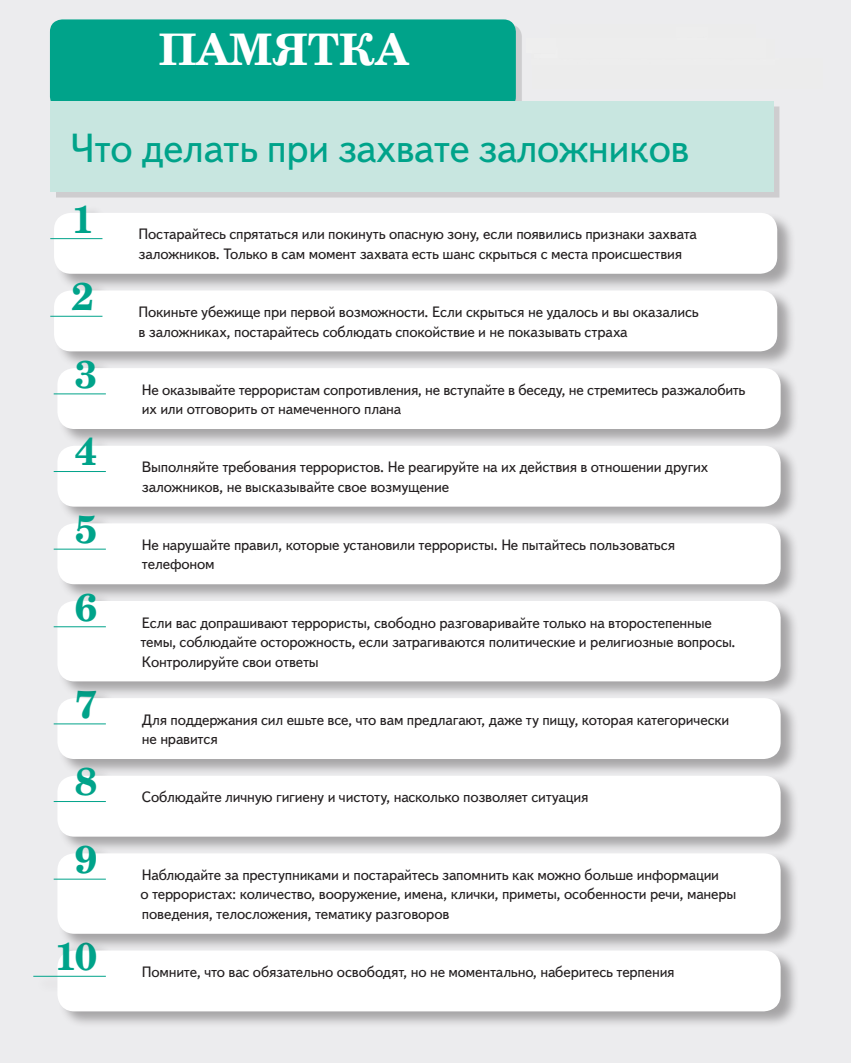
<style>
.page{position:relative;width:851px;height:1063px;background:#fff}
.page>*{position:absolute;margin:0;border:0;box-sizing:border-box;transform-origin:0 0}
.t1{font:700 43.5px "Century Schlbk Cyr";color:#fff}
.t2{font:40.5px "Text Book C";letter-spacing:-.01em;color:#00a38a}
.t3{font:700 39px/77.7px "Century Schlbk Cyr";color:#00a38a}
.t4{font:15px/19.5px "Text Book C";letter-spacing:-.015em;color:#231f20}
</style>
<div class="page">
<div style="left:0;top:0;width:850px;height:1063px;background:#ececee"></div>
<div style="left:52px;top:205px;width:744px;height:86px;background:#231f20;opacity:.35"></div>
<div style="left:54px;top:213px;width:723px;height:61px;background:#fff;border-radius:17px"></div>
<hr style="left:50px;top:238px;width:52px;height:1px;background:#00a38a">
<div style="left:52px;top:282px;width:744px;height:86px;background:#231f20;opacity:.35"></div>
<div style="left:54px;top:290px;width:723px;height:61px;background:#fff;border-radius:17px"></div>
<hr style="left:50px;top:316px;width:52px;height:1px;background:#00a38a">
<div style="left:56px;top:360px;width:743px;height:86px;background:#231f20;opacity:.35"></div>
<div style="left:57px;top:368px;width:723px;height:61px;background:#fff;border-radius:17px"></div>
<hr style="left:54px;top:394px;width:52px;height:1px;background:#00a38a">
<div style="left:56px;top:437px;width:743px;height:87px;background:#231f20;opacity:.35"></div>
<div style="left:57px;top:446px;width:723px;height:61px;background:#fff;border-radius:17px"></div>
<hr style="left:54px;top:471px;width:52px;height:1px;background:#00a38a">
<div style="left:56px;top:690px;width:743px;height:86px;background:#231f20;opacity:.35"></div>
<div style="left:57px;top:698px;width:723px;height:61px;background:#fff;border-radius:17px"></div>
<hr style="left:54px;top:724px;width:52px;height:1px;background:#00a38a">
<div style="left:56px;top:767px;width:743px;height:87px;background:#231f20;opacity:.35"></div>
<div style="left:57px;top:776px;width:723px;height:61px;background:#fff;border-radius:17px"></div>
<hr style="left:54px;top:801px;width:52px;height:1px;background:#00a38a">
<div style="left:35px;top:942px;width:764px;height:86px;background:#231f20;opacity:.35"></div>
<div style="left:57px;top:950px;width:723px;height:61px;background:#fff;border-radius:17px"></div>
<hr style="left:33px;top:976px;width:73px;height:1px;background:#00a38a">
<div style="left:56px;top:845px;width:743px;height:106px;background:#231f20;opacity:.35"></div>
<div style="left:57px;top:853px;width:723px;height:81px;background:#fff;border-radius:17px"></div>
<hr style="left:54px;top:879px;width:52px;height:1px;background:#00a38a">
<div style="left:56px;top:515px;width:743px;height:86px;background:#231f20;opacity:.35"></div>
<div style="left:57px;top:523px;width:723px;height:61px;background:#fff;border-radius:17px"></div>
<hr style="left:54px;top:549px;width:52px;height:1px;background:#00a38a">
<div style="left:56px;top:592px;width:743px;height:106px;background:#231f20;opacity:.35"></div>
<div style="left:57px;top:601px;width:723px;height:80px;background:#fff;border-radius:17px"></div>
<hr style="left:54px;top:626px;width:52px;height:1px;background:#00a38a">
<div style="left:56px;top:25px;width:723px;height:172px;background:#231f20;opacity:.15"></div>
<div style="left:50px;top:19px;width:466px;height:90px;background:#00a38a;border-radius:12px"></div>
<div style="left:50px;top:101px;width:723px;height:90px;background:#c8e6e0"></div>
<img style="left:532px;top:58px;width:247px;height:31px">
<img style="left:558px;top:39px;width:216px;height:25px">
<img style="left:550px;top:25px;width:205px;height:12px">
<img style="left:676px;top:27px;width:30px;height:11px">
<img style="left:531px;top:53px;width:27px;height:11px">
<img style="left:534px;top:38px;width:231px;height:19px">
<img style="left:526px;top:38px;width:29px;height:15px">
<h1 class="t1" style="left:159px;top:22px;width:251px">ПАМЯТКА</h1>
<h2 class="t2" style="left:70px;top:126px;width:620px">Что делать при захвате заложников</h2>
<h3 class="t3" style="left:72px;top:179px;width:24px">1</h3>
<h3 class="t3" style="left:72px;top:256px;width:24px">2</h3>
<h3 class="t3" style="left:75px;top:334px;width:24px">3</h3>
<h3 class="t3" style="left:75px;top:412px;width:24px">4</h3>
<h3 class="t3" style="left:75px;top:489px;width:24px">5</h3>
<h3 class="t3" style="left:75px;top:567px;width:24px">6</h3>
<h3 class="t3" style="left:75px;top:664px;width:24px">7<br>8</h3>
<h3 class="t3" style="left:75px;top:819px;width:24px">9</h3>
<h3 class="t3" style="left:55px;top:916px;width:44px">10</h3>
<p class="t4" style="left:138px;top:225px;width:560px">Постарайтесь спрятаться или покинуть опасную зону, если появились признаки захвата заложников. Только в сам момент захвата есть шанс скрыться с места происшествия</p>
<p class="t4" style="left:138px;top:302px;width:562px">Покиньте убежище при первой возможности. Если скрыться не удалось и вы оказались в заложниках, постарайтесь соблюдать спокойствие и не показывать страха</p>
<p class="t4" style="left:142px;top:380px;width:605px">Не оказывайте террористам сопротивления, не вступайте в беседу, не стремитесь разжалобить их или отговорить от намеченного плана</p>
<p class="t4" style="left:142px;top:458px;width:568px">Выполняйте требования террористов. Не реагируйте на их действия в отношении других заложников, не высказывайте свое возмущение</p>
<p class="t4" style="left:142px;top:535px;width:534px">Не нарушайте правил, которые установили террористы. Не пытайтесь пользоваться телефоном</p>
<p class="t4" style="left:140px;top:613px;width:596px">Если вас допрашивают террористы, свободно разговаривайте только на второстепенные темы, соблюдайте осторожность, если затрагиваются политические и религиозные вопросы.<br>Контролируйте свои ответы</p>
<p class="t4" style="left:142px;top:710px;width:588px">Для поддержания сил ешьте все, что вам предлагают, даже ту пищу, которая категорически не нравится</p>
<p class="t4" style="left:142px;top:788px;width:448px">Соблюдайте личную гигиену и чистоту, насколько позволяет ситуация</p>
<p class="t4" style="left:140px;top:865px;width:597px">Наблюдайте за преступниками и постарайтесь запомнить как можно больше информации<br>о террористах: количество, вооружение, имена, клички, приметы, особенности речи, манеры поведения, телосложения, тематику разговоров</p>
<p class="t4" style="left:142px;top:962px;width:534px">Помните, что вас обязательно освободят, но не моментально, наберитесь терпения</p>
</div>
